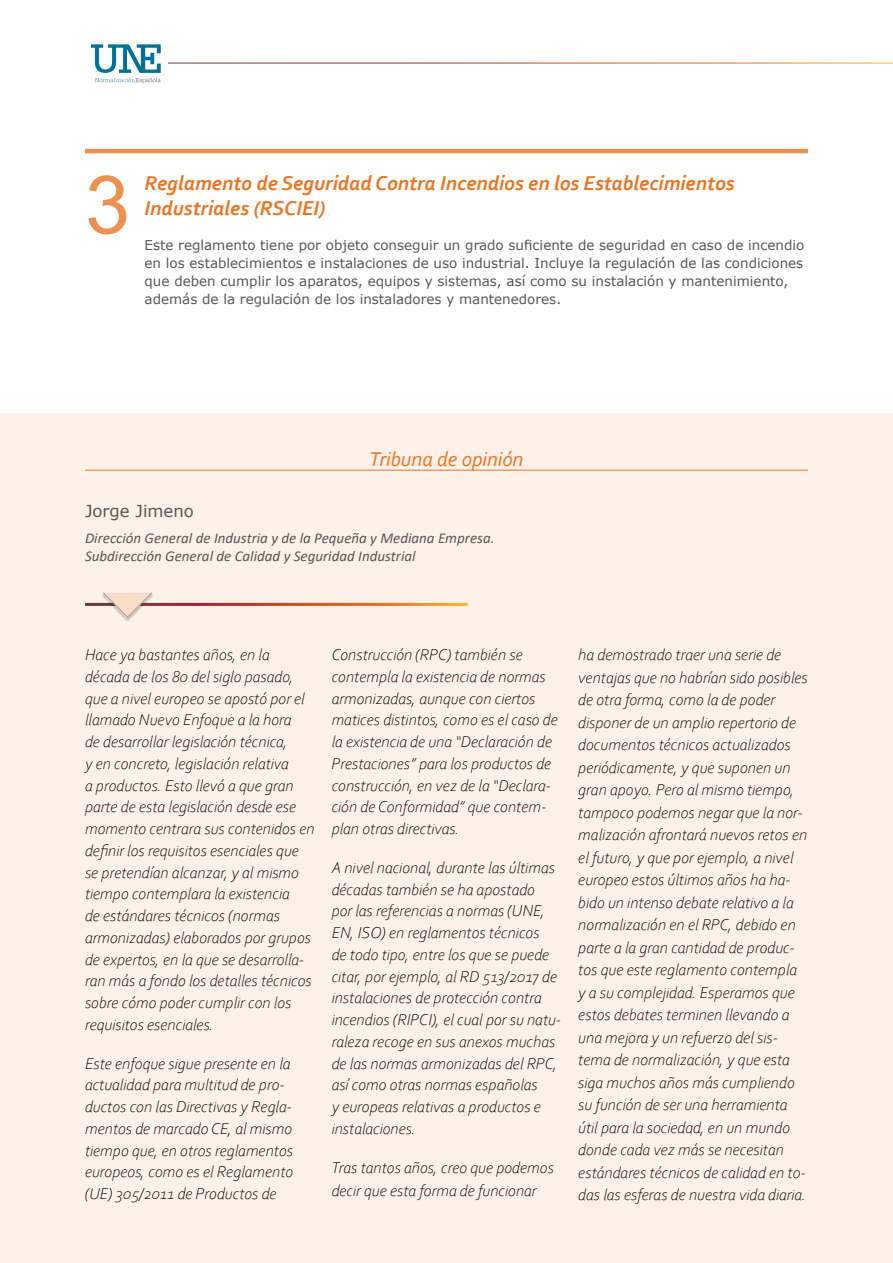
<style>
.page{position:relative;width:893px;height:1263px;background:#fff}
.page>*{position:absolute;margin:0;border:0;box-sizing:border-box;transform-origin:0 0}
.t1{font:81px "Arial";color:#ee9150}
.Enfasis{font:italic 700 21px/25.2px "Corbel";color:#ea7624}
.Opinion{font:italic 21px "Corbel";color:#ea7624}
.t2{font:italic 300 16.5px/21.8px "Corbel";color:#000}
.t3{font:16.5px "Verdana";color:#575756}
.t4{font:italic 15px/18px "Calibri";color:#575756}
.t5{font:13.5px/18px "Verdana";color:#575756}
</style>
<div class="page">
<svg style="left:91px;top:44px;width:70px;height:39px"></svg>
<div style="left:0;top:414px;width:893px;height:849px;background:#fdf1e9"></div>
<hr style="left:85px;top:603px;width:383px;height:3px;background:#fff">
<div style="left:101px;top:593px;width:53px;height:28px;background:#000;opacity:.75"></div>
<svg style="left:102px;top:592px;width:51px;height:26px"></svg>
<hr style="left:85px;top:470px;width:723px;height:1px;background:#ea7624">
<hr style="left:85px;top:149px;width:723px;height:4px;background:#ee9150">
<p class="t1" style="left:85px;top:149px;width:47px">3</p>
<p class="Enfasis" style="left:145px;top:170px;width:591px">Reglamento de Seguridad Contra Incendios en los Establecimientos<br>Industriales (RSCIEI)</p>
<p class="t5" style="left:145px;top:236px;width:661px">Este reglamento tiene por objeto conseguir un grado suficiente de seguridad en caso de incendio en los establecimientos e instalaciones de uso industrial. Incluye la regulación de las condiciones que deben cumplir los aparatos, equipos y sistemas, así como su instalación y mantenimiento, además de la regulación de los instaladores y mantenedores.</p>
<p class="Opinion" style="left:369px;top:446px;width:156px">Tribuna de opinión</p>
<p class="t3" style="left:85px;top:499px;width:110px">Jorge Jimeno</p>
<p class="t4" style="left:85px;top:528px;width:411px">Dirección General de Industria y de la Pequeña y Mediana Empresa.<br>Subdirección General de Calidad y Seguridad Industrial</p>
<p class="t2" style="left:85px;top:643px;width:231px">Hace ya bastantes años, en la década de los 80 del siglo pasado, que a nivel europeo se apostó por el llamado Nuevo Enfoque a la hora<br>de desarrollar legislación técnica,<br>y en concreto, legislación relativa<br>a productos. Esto llevó a que gran parte de esta legislación desde ese momento centrara sus contenidos en definir los requisitos esenciales que se pretendían alcanzar, y al mismo tiempo contemplara la existencia<br>de estándares técnicos (normas armonizadas) elaborados por grupos de expertos, en la que se desarrolla&shy;ran más a fondo los detalles técnicos sobre cómo poder cumplir con los requisitos esenciales.</p>
<p class="t2" style="left:85px;top:1052px;width:210px">Este enfoque sigue presente en la actualidad para multitud de pro&shy;ductos con las Directivas y Regla&shy;mentos de marcado CE, al mismo tiempo que, en otros reglamentos europeos, como es el Reglamento (UE) 305/2011 de Productos de</p>
<p class="t2" style="left:332px;top:643px;width:228px">Construcción (RPC) también se contempla la existencia de normas armonizadas, aunque con ciertos matices distintos, como es el caso de la existencia de una “Declaración de Prestaciones” para los productos de construcción, en vez de la “Declara&shy;ción de Conformidad” que contem&shy;plan otras directivas.</p>
<p class="t2" style="left:332px;top:856px;width:231px">A nivel nacional, durante las últimas décadas también se ha apostado<br>por las referencias a normas (UNE, EN, ISO) en reglamentos técnicos<br>de todo tipo, entre los que se puede citar, por ejemplo, al RD 513/2017 de instalaciones de protección contra incendios (RIPCI), el cual por su natu&shy;raleza recoge en sus anexos muchas de las normas armonizadas del RPC, así como otras normas españolas<br>y europeas relativas a productos e instalaciones.</p>
<p class="t2" style="left:332px;top:1156px;width:224px;line-height:22.5px">Tras tantos años, creo que podemos decir que esta forma de funcionar</p>
<p class="t2" style="left:578px;top:643px;width:231px;line-height:22.5px">ha demostrado traer una serie de ventajas que no habrían sido posibles de otra forma, como la de poder disponer de un amplio repertorio de documentos técnicos actualizados periódicamente, y que suponen un gran apoyo. Pero al mismo tiempo, tampoco podemos negar que la nor&shy;malización afrontará nuevos retos en el futuro, y que por ejemplo, a nivel europeo estos últimos años ha ha&shy;bido un intenso debate relativo a la normalización en el RPC, debido en parte a la gran cantidad de produc&shy;tos que este reglamento contempla y a su complejidad. Esperamos que estos debates terminen llevando a una mejora y un refuerzo del sis&shy;tema de normalización, y que esta siga muchos años más cumpliendo su función de ser una herramienta útil para la sociedad, en un mundo donde cada vez más se necesitan estándares técnicos de calidad en to&shy;das las esferas de nuestra vida diaria.</p>
</div>
